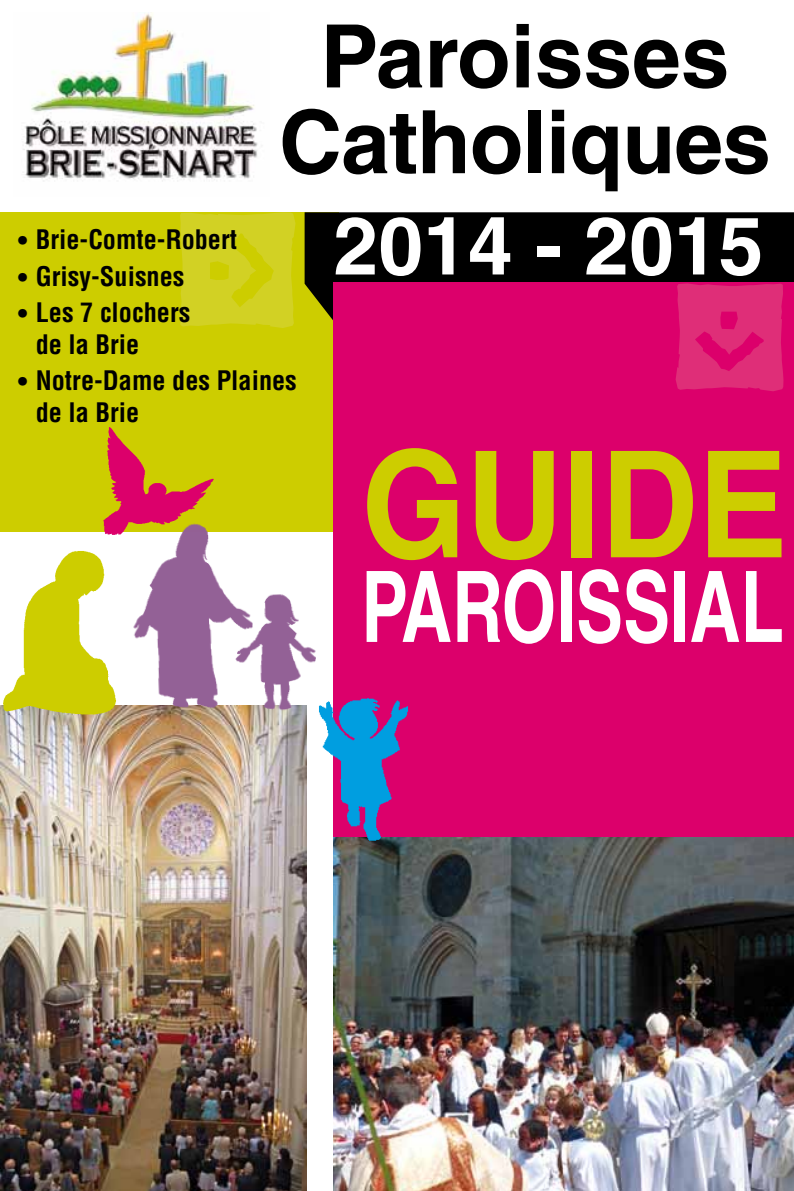
<style>
.page{position:relative;width:794px;height:1191px;background:#fff}
.page>*{position:absolute;margin:0;border:0;box-sizing:border-box;transform-origin:0 0}
.t1{font:700 148.05px "Helvetica";color:#cdcd00;scale:.91 1}
.t2{font:700 98.7px "Helvetica";color:#fff;scale:.71 1}
.t3{font:700 87.5px/85.8px "Helvetica";letter-spacing:-.01em;color:#000;text-align:center}
.t4{font:700 80.5px "Helvetica";color:#fff}
.t5{font:700 condensed 26.25px/31.5px "Helvetica";color:#000}
.s1{font-family:"Clarendon";font-weight:400;font-stretch:normal}
</style>
<div class="page">
<div style="left:0;top:212px;width:339px;height:320px;background:#cdcd00"></div>
<img style="left:333px;top:837px;width:460px;height:354px">
<div style="left:304px;top:212px;width:489px;height:108px;background:#000"></div>
<div style="left:333px;top:282px;width:460px;height:555px;background:#dc006b"></div>
<img style="left:0;top:705px;width:306px;height:486px">
<svg style="left:675px;top:283px;width:108px;height:108px"></svg>
<svg style="left:180px;top:212px;width:115px;height:116px"></svg>
<img style="left:0;top:551px;width:127px;height:197px">
<img style="left:320px;top:698px;width:90px;height:143px">
<img style="left:128px;top:553px;width:192px;height:169px">
<img style="left:95px;top:427px;width:119px;height:126px">
<img style="left:23px;top:12px;width:235px;height:170px">
<h3 class="t3" style="left:279px;top:12px;width:494px">Paroisses<br>Catholiques</h3>
<h3 class="t4" style="left:333px;top:197px;width:431px">2014 - 2015</h3>
<p class="t5" style="left:16px;top:224px;width:222px"><span class="s1">•</span> Brie-Comte-Robert</p>
<p class="t5" style="left:16px;top:260px;width:170px"><span class="s1">•</span> Grisy-Suisnes</p>
<p class="t5" style="left:36px;top:297px;width:156px;text-indent:-20px"><span class="s1">•</span> Les 7 clochers de la Brie</p>
<p class="t5" style="left:36px;top:365px;width:263px;text-indent:-20px"><span class="s1">•</span> Notre-Dame des Plaines de la Brie</p>
<h1 class="t1" style="left:361px;top:415px;width:470px">GUIDE</h1>
<h2 class="t2" style="left:361px;top:547px;width:596px">PAROISSIAL</h2>
</div>
